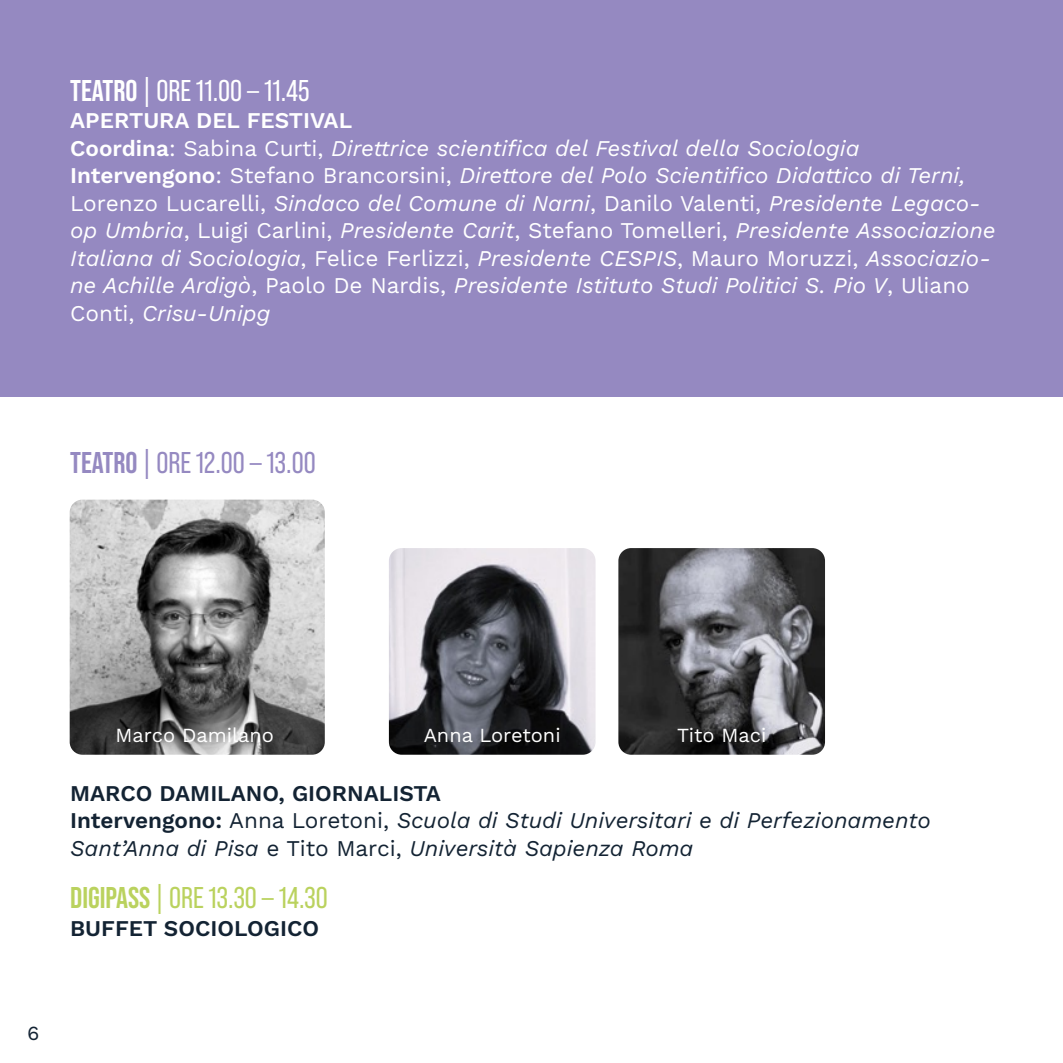
<style>
.page{position:relative;width:1063px;height:1063px;background:#fff}
.page>*{position:absolute;margin:0;border:0;box-sizing:border-box;transform-origin:0 0}
.t1{font:30px "Bebas Neue Pro";color:#bad25e}
.t2{font:30px "Bebas Neue Pro";color:#9589c1}
.t3{font:30px "Bebas Neue Pro";color:#fff}
.t4{font:italic 22.5px/27.5px "Work Sans";color:#fff}
.t5{font:italic 22.5px/27.5px "Work Sans";color:#132333}
.t6{font:22.5px "Work Sans";color:#132333}
.t7{font:20px "Work Sans";color:#fff}
.t8{font:20px "Work Sans";color:#132333}
.s1{font-weight:700}
.s2{font-style:normal}
</style>
<div class="page">
<div style="left:0;top:0;width:1063px;height:397px;background:#9589c1"></div>
<img style="left:618px;top:548px;width:207px;height:207px">
<img style="left:70px;top:500px;width:255px;height:255px">
<img style="left:389px;top:548px;width:207px;height:207px">
<h1 class="t3" style="left:70px;top:74px;width:241px"><span class="s1">TEATRO</span> | ORE 11.00 ‒ 11.45</h1>
<p class="t4" style="left:70px;top:107px;width:927px"><span class="s2">APERTURA DEL FESTIVAL<br>Coordina: Sabina Curti,</span> Direttrice scientifica del Festival della Sociologia <span class="s2">Intervengono: Stefano Brancorsini,</span> Direttore del Polo Scientifico Didattico di Terni, <span class="s2">Lorenzo Lucarelli,</span> Sindaco del Comune di Narni<span class="s2">, Danilo Valenti,</span> Presidente Legaco&shy;op Umbria<span class="s2">, Luigi Carlini,</span> Presidente Carit<span class="s2">, Stefano Tomelleri,</span> Presidente Associazione Italiana di Sociologia<span class="s2">, Felice Ferlizzi,</span> Presidente CESPIS<span class="s2">, Mauro Moruzzi,</span> Associazio&shy;ne Achille Ardigò<span class="s2">, Paolo De Nardis,</span> Presidente Istituto Studi Politici S. Pio V<span class="s2">, Uliano Conti,</span> Crisu-Unipg</p>
<h1 class="t2" style="left:70px;top:446px;width:247px"><span class="s1">TEATRO</span> | ORE 12.00 ‒ 13.00</h1>
<p class="t7" style="left:116px;top:723px;width:160px">Marco Damilano</p>
<p class="t7" style="left:424px;top:723px;width:138px">Anna Loretoni</p>
<p class="t7" style="left:677px;top:723px;width:91px">Tito Maci</p>
<p class="t5" style="left:70px;top:779px;width:862px"><span class="s2">MARCO DAMILANO, GIORNALISTA<br>Intervengono: Anna Loretoni,</span> Scuola di Studi Universitari e di Perfezionamento<br>Sant’Anna di Pisa <span class="s2">e Tito Marci,</span> Università Sapienza Roma</p>
<h1 class="t1" style="left:70px;top:881px;width:259px"><span class="s1">DIGIPASS</span> | ORE 13.30 ‒ 14.30</h1>
<p class="t6" style="left:70px;top:915px;width:250px">BUFFET SOCIOLOGICO</p>
<p class="t8" style="left:27px;top:1021px;width:14px">6</p>
</div>
